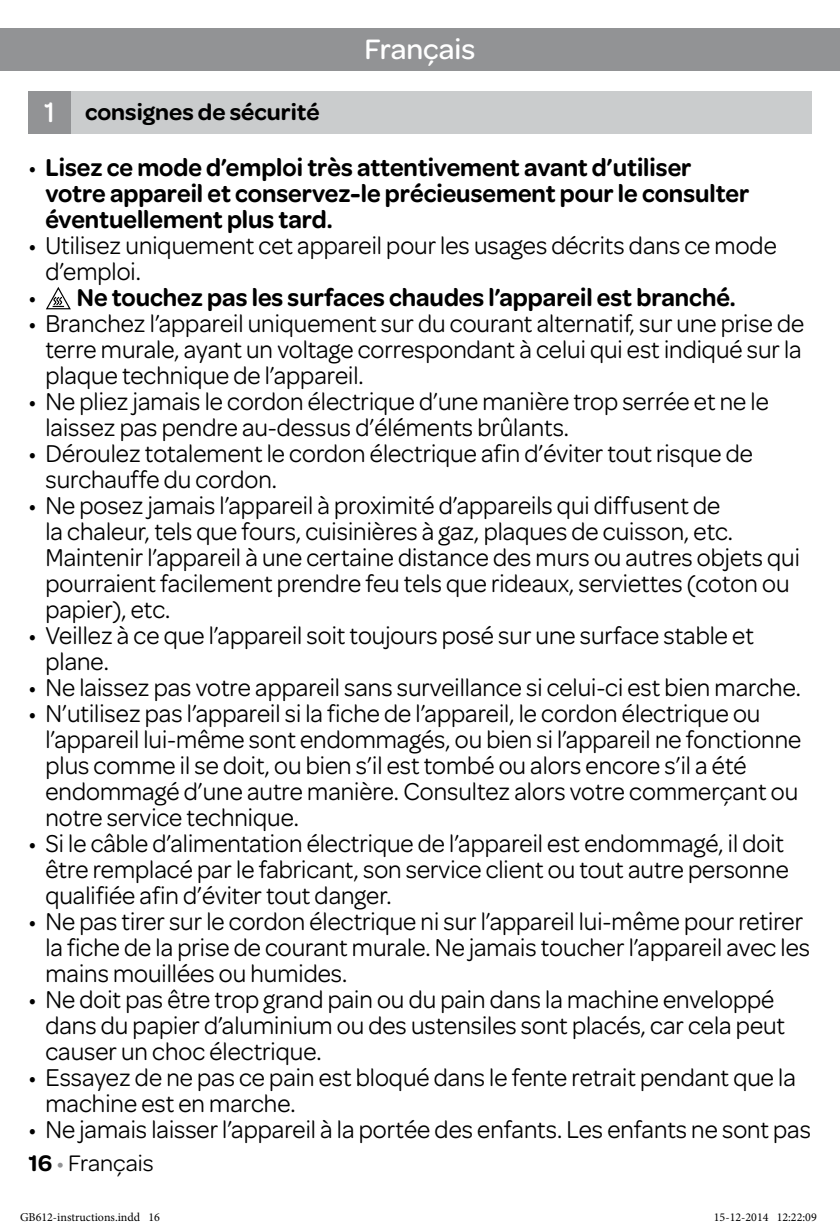
<style>
.page{position:relative;width:840px;height:1227px;background:#fff}
.page>*{position:absolute;margin:0;border:0;box-sizing:border-box;transform-origin:0 0}
.t1{font:500 30px "Omnes";color:#fff}
.t2{font:26px/26px "Omnes";color:#000;scale:.95 1}
.t3{font:600 26px/26px "Omnes";color:#000;scale:.95 1}
.t4{font:600 24px "Omnes";color:#000}
.t5{font:24px "Omnes";color:#000}
.t6{font:12px "Minion Pro";color:#000}
.s1{font-weight:500;font-size:30px;color:#fff}
.s2{font-weight:400}
.s3{font-weight:600}
.s4{color:#929395}
</style>
<div class="page">
<div style="left:0;top:28px;width:839px;height:43px;background:#929395"></div>
<div style="left:57px;top:91px;width:754px;height:42px;background:#cacccd"></div>
<div style="left:28px;top:91px;width:43px;height:42px;background:#929395"></div>
<svg style="left:46px;top:287px;width:25px;height:23px"></svg>
<p class="t4" style="left:44px;top:95px;width:277px"><span class="s1">1</span> consignes de sécurité</p>
<p class="t1" style="left:364px;top:29px;width:112px">Français</p>
<p class="t3" style="left:45px;top:152px;width:742px;text-indent:-17px"><span class="s2">•</span> Lisez ce mode d’emploi très attentivement avant d’utiliser votre appareil et conservez-le précieusement pour le consulter éventuellement plus tard.</p>
<p class="t2" style="left:45px;top:230px;width:771px;text-indent:-17px">• Utilisez uniquement cet appareil pour les usages décrits dans ce mode d’emploi.</p>
<p class="t3" style="left:28px;top:282px;width:745px"><span class="s2">•</span> Ne touchez pas les surfaces chaudes l’appareil est branché.</p>
<p class="t2" style="left:45px;top:308px;width:799px;text-align:justify;text-indent:-17px">• Branchez l’appareil uniquement sur du courant alternatif, sur une prise de terre murale, ayant un voltage correspondant à celui qui est indiqué sur la plaque technique de l’appareil.</p>
<p class="t2" style="left:45px;top:386px;width:762px;text-indent:-17px">• Ne pliez jamais le cordon électrique d’une manière trop serrée et ne le laissez pas pendre au‑dessus d’éléments brûlants.</p>
<p class="t2" style="left:45px;top:438px;width:745px;text-indent:-17px">• Déroulez totalement le cordon électrique afin d’éviter tout risque de surchauffe du cordon.</p>
<p class="t2" style="left:45px;top:490px;width:795px;text-indent:-17px">• Ne posez jamais l’appareil à proximité d’appareils qui diffusent de<br>la chaleur, tels que fours, cuisinières à gaz, plaques de cuisson, etc.<br>Maintenir l’appareil à une certaine distance des murs ou autres objets qui pourraient facilement prendre feu tels que rideaux, serviettes (coton ou papier), etc.</p>
<p class="t2" style="left:45px;top:620px;width:747px;text-indent:-17px">• Veillez à ce que l’appareil soit toujours posé sur une surface stable et plane.</p>
<p class="t2" style="left:28px;top:672px;width:814px">• Ne laissez pas votre appareil sans surveillance si celui-ci est bien marche.</p>
<p class="t2" style="left:45px;top:698px;width:796px;text-indent:-17px">• N’utilisez pas l’appareil si la fiche de l’appareil, le cordon électrique ou l’appareil lui‑même sont endommagés, ou bien si l’appareil ne fonctionne plus comme il se doit, ou bien s’il est tombé ou alors encore s’il a été endommagé d’une autre manière. Consultez alors votre commerçant ou notre service technique.</p>
<p class="t2" style="left:45px;top:828px;width:783px;text-indent:-17px">• Si le câble d’alimentation électrique de l’appareil est endommagé, il doit être remplacé par le fabricant, son service client ou tout autre personne qualifiée afin d’éviter tout danger.</p>
<p class="t2" style="left:45px;top:906px;width:805px;text-indent:-17px">• Ne pas tirer sur le cordon électrique ni sur l’appareil lui-même pour retirer la fiche de la prise de courant murale. Ne jamais toucher l’appareil avec les mains mouillées ou humides.</p>
<p class="t2" style="left:45px;top:984px;width:779px;text-indent:-17px">• Ne doit pas être trop grand pain ou du pain dans la machine enveloppé dans du papier d’aluminium ou des ustensiles sont placés, car cela peut causer un choc électrique.</p>
<p class="t2" style="left:45px;top:1062px;width:791px;text-indent:-17px">• Essayez de ne pas ce pain est bloqué dans le fente retrait pendant que la machine est en marche.</p>
<p class="t2" style="left:28px;top:1114px;width:824px">• Ne jamais laisser l’appareil à la portée des enfants. Les enfants ne sont pas</p>
<p class="t5" style="left:28px;top:1146px;width:127px"><span class="s3">16</span> <span class="s4">•</span> Français</p>
<p class="t6" style="left:20px;top:1209px;width:141px">GB612-instructions.indd 16</p>
<p class="t6" style="left:713px;top:1209px;width:104px">15-12-2014 12:22:09</p>
</div>
